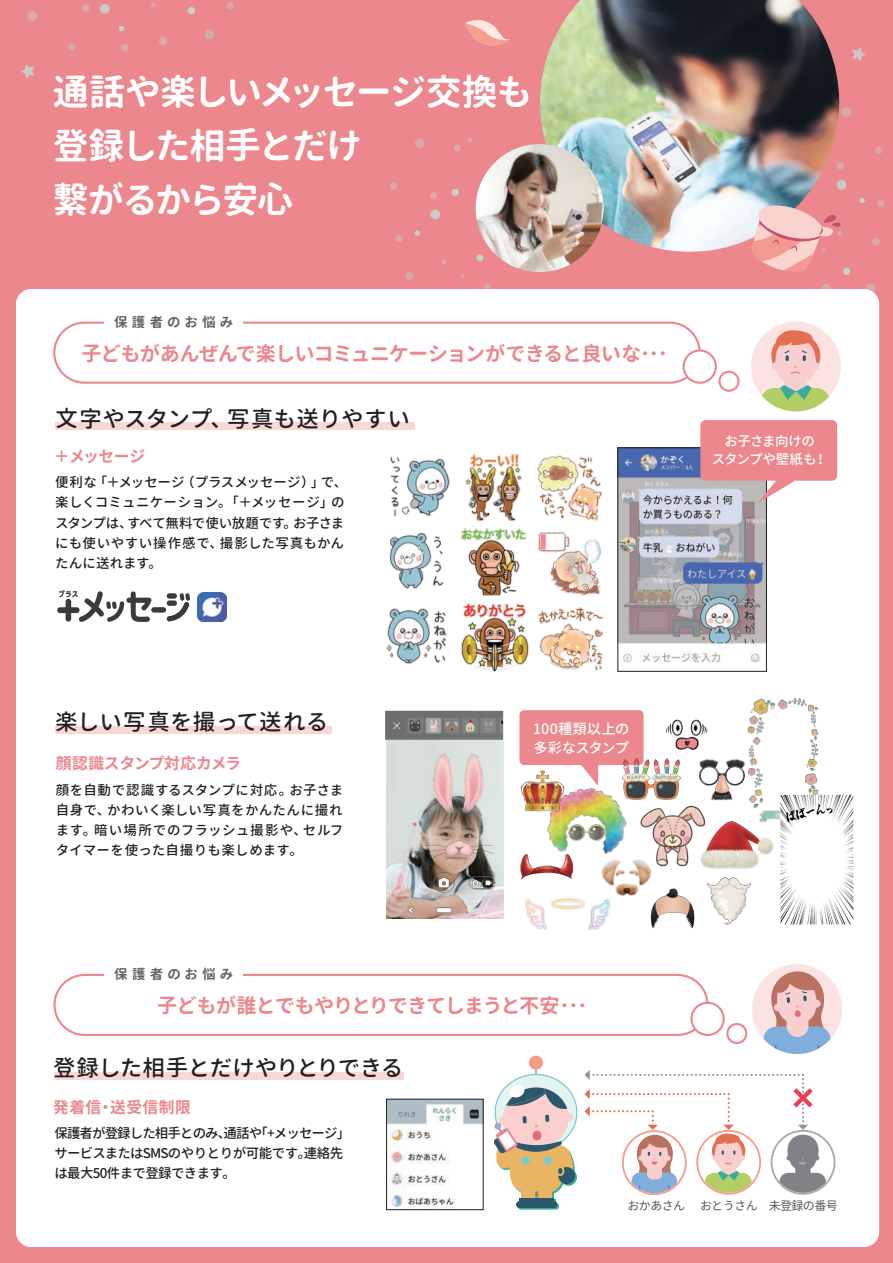
<style>
.page{position:relative;width:893px;height:1263px;background:#eb878d}
.page>*{position:absolute;margin:0;border:0;box-sizing:border-box;transform-origin:0 0}
.t1{font:700 36px/54px "Gen Jyuu Gothic";letter-spacing:-.05em;color:#fff}
.t2{font:500 22.5px "Gen Jyuu Gothic";color:#231f20}
.t3{font:500 22.5px "Gen Jyuu Gothic";letter-spacing:-.03em;color:#231f20}
.t4{font:700 20.25px "Gen Jyuu Gothic";letter-spacing:-.05em;color:#eb878d}
.t5{font:700 15.75px "Source Han Sans JP";letter-spacing:-.01em;color:#eb878d}
.t6{font:700 15.75px "Source Han Sans JP";letter-spacing:.03em;color:#eb878d}
.t7{font:500 14.25px/19px "Gen Jyuu Gothic";letter-spacing:-.01em;color:#fff}
.t8{font:500 13.5px/20.2px "Gen Jyuu Gothic";letter-spacing:-.01em;color:#231f20}
.t9{font:500 13.5px/20.2px "Gen Jyuu Gothic";letter-spacing:-.065em;color:#231f20}
.t10{font:500 13.5px/18px "Gen Jyuu Gothic";letter-spacing:-.04em;color:#fff;text-align:center}
.t11{font:700 13.5px "Gen Jyuu Gothic";letter-spacing:.31em;color:#636366}
.t12{font:12px "Gen Jyuu Gothic";letter-spacing:-.05em;color:#57585a}
</style>
<div class="page">
<svg style="left:852px;top:47px;width:14px;height:15px"></svg>
<svg style="left:21px;top:64px;width:14px;height:15px"></svg>
<svg style="left:28px;top:11px;width:9px;height:10px"></svg>
<div style="left:82px;top:5px;width:8px;height:7px;background:#daa8aa;border-radius:3px"></div>
<div style="left:68px;top:43px;width:7px;height:8px;background:#daa8aa;border-radius:3px"></div>
<svg style="left:100px;top:4px;width:10px;height:10px"></svg>
<svg style="left:205px;top:29px;width:9px;height:10px"></svg>
<svg style="left:121px;top:44px;width:7px;height:7px"></svg>
<div style="left:226px;top:2px;width:7px;height:7px;background:#daa8aa;border-radius:3px"></div>
<svg style="left:159px;top:37px;width:8px;height:8px"></svg>
<svg style="left:119px;top:26px;width:5px;height:5px"></svg>
<svg style="left:151px;top:3px;width:4px;height:5px"></svg>
<svg style="left:188px;top:7px;width:7px;height:7px"></svg>
<svg style="left:415px;top:138px;width:10px;height:10px"></svg>
<svg style="left:430px;top:192px;width:7px;height:7px"></svg>
<svg style="left:390px;top:182px;width:7px;height:8px"></svg>
<svg style="left:430px;top:209px;width:10px;height:10px"></svg>
<svg style="left:476px;top:254px;width:7px;height:7px"></svg>
<svg style="left:395px;top:235px;width:8px;height:7px"></svg>
<svg style="left:452px;top:189px;width:7px;height:7px"></svg>
<svg style="left:484px;top:283px;width:6px;height:6px"></svg>
<svg style="left:406px;top:272px;width:8px;height:8px"></svg>
<svg style="left:415px;top:230px;width:5px;height:6px"></svg>
<svg style="left:442px;top:259px;width:4px;height:5px"></svg>
<svg style="left:454px;top:145px;width:7px;height:7px"></svg>
<svg style="left:468px;top:137px;width:4px;height:5px"></svg>
<div style="left:841px;top:107px;width:10px;height:10px;background:#daa8aa;border-radius:5px"></div>
<div style="left:837px;top:162px;width:7px;height:8px;background:#daa8aa;border-radius:50%"></div>
<div style="left:875px;top:147px;width:7px;height:7px;background:#daa8aa;border-radius:50%"></div>
<svg style="left:839px;top:180px;width:7px;height:10px"></svg>
<svg style="left:866px;top:284px;width:10px;height:8px"></svg>
<svg style="left:877px;top:200px;width:8px;height:7px"></svg>
<svg style="left:821px;top:284px;width:10px;height:10px"></svg>
<svg style="left:872px;top:238px;width:8px;height:8px"></svg>
<svg style="left:859px;top:198px;width:6px;height:5px"></svg>
<div style="left:16px;top:289px;width:863px;height:958px;background:#fff;border-radius:15px"></div>
<img style="left:540px;top:0;width:299px;height:252px">
<svg style="left:752px;top:203px;width:98px;height:72px"></svg>
<svg style="left:465px;top:20px;width:45px;height:26px"></svg>
<img style="left:476px;top:144px;width:128px;height:128px;border-radius:64px">
<div style="left:53px;top:974px;width:656px;height:62px;border:2px solid #eb878d;border-radius:30px"></div>
<div style="left:105px;top:965px;width:138px;height:20px;background:#fff"></div>
<div style="left:691px;top:1003px;width:33px;height:32px;background:#fff;border-radius:50%"></div>
<div style="left:690px;top:1002px;width:35px;height:34px;border:2px solid #eb878d;border-radius:50%"></div>
<div style="left:726px;top:1023px;width:21px;height:21px;border:2px solid #eb878d;border-radius:50%"></div>
<div style="left:55px;top:1072px;width:349px;height:8px;background:#f8d7d5"></div>
<svg style="left:560px;top:1169px;width:17px;height:17px"></svg>
<svg style="left:552px;top:1189px;width:2px;height:8px"></svg>
<div style="left:521px;top:1199px;width:34px;height:7px;background:#39ad9d"></div>
<svg style="left:518px;top:1203px;width:41px;height:6px"></svg>
<div style="left:509px;top:1138px;width:55px;height:55px;background:#eab563;border-radius:50%"></div>
<div style="left:521px;top:1188px;width:31px;height:12px;background:#eab563"></div>
<div style="left:520px;top:1197px;width:34px;height:7px;background:#2b586b"></div>
<div style="left:516px;top:1201px;width:41px;height:7px;background:#2b586b;border-radius:3px"></div>
<svg style="left:535px;top:1191px;width:5px;height:7px"></svg>
<div style="left:529px;top:1056px;width:14px;height:14px;background:#f69d87;border-radius:50%"></div>
<svg style="left:495px;top:1074px;width:82px;height:76px"></svg>
<svg style="left:494px;top:1084px;width:82px;height:99px"></svg>
<svg style="left:584px;top:1070px;width:251px;height:125px"></svg>
<div style="left:752px;top:964px;width:90px;height:90px;background:#fbe3e2;border-radius:50%"></div>
<div style="left:751px;top:322px;width:90px;height:89px;background:#fbe3e2;border-radius:50%"></div>
<div style="left:55px;top:422px;width:359px;height:8px;background:#f8d7d5"></div>
<div style="left:53px;top:322px;width:648px;height:62px;border:2px solid #eb878d;border-radius:30px"></div>
<div style="left:104px;top:313px;width:139px;height:19px;background:#fff"></div>
<div style="left:684px;top:350px;width:32px;height:33px;background:#fff;border-radius:50%"></div>
<div style="left:683px;top:349px;width:34px;height:35px;border:2px solid #eb878d;border-radius:50%"></div>
<div style="left:718px;top:371px;width:21px;height:21px;border:2px solid #eb878d;border-radius:50%"></div>
<svg style="left:761px;top:330px;width:68px;height:81px"></svg>
<img style="left:620px;top:450px;width:145px;height:213px">
<img style="left:386px;top:453px;width:218px;height:218px">
<svg style="left:700px;top:420px;width:137px;height:84px;background:#e79da2"></svg>
<img style="left:197px;top:592px;width:30px;height:30px">
<img style="left:57px;top:590px;width:133px;height:32px">
<svg style="left:764px;top:971px;width:66px;height:83px"></svg>
<div style="left:55px;top:726px;width:277px;height:8px;background:#f8d7d5"></div>
<img style="left:388px;top:1101px;width:93px;height:107px">
<div style="left:386px;top:1099px;width:97px;height:111px;border:1px solid #231f20"></div>
<div style="left:519px;top:710px;width:125px;height:55px;background:#eb878d"></div>
<img style="left:547px;top:818px;width:49px;height:28px">
<img style="left:596px;top:816px;width:150px;height:59px">
<svg style="left:747px;top:697px;width:107px;height:223px"></svg>
<img style="left:780px;top:795px;width:73px;height:129px">
<img style="left:386px;top:711px;width:117px;height:208px">
<img style="left:484px;top:846px;width:123px;height:46px">
<img style="left:720px;top:752px;width:56px;height:54px">
<img style="left:583px;top:746px;width:137px;height:70px">
<img style="left:670px;top:870px;width:117px;height:55px">
<img style="left:525px;top:898px;width:86px;height:32px">
<img style="left:487px;top:765px;width:109px;height:53px">
<img style="left:666px;top:719px;width:42px;height:14px">
<img style="left:644px;top:733px;width:86px;height:21px">
<img style="left:601px;top:859px;width:50px;height:27px">
<img style="left:615px;top:870px;width:24px;height:6px">
<img style="left:616px;top:883px;width:16px;height:13px">
<img style="left:632px;top:881px;width:81px;height:48px">
<h1 class="t1" style="left:53px;top:64px;width:481px">通話や楽しいメッセージ交換も登録した相手とだけ<br>繋がるから安心</h1>
<p class="t11" style="left:114px;top:312px;width:121px">保護者のお悩み</p>
<h3 class="t4" style="left:81px;top:338px;width:588px">子どもがあんぜんで楽しいコミュニケーションができると良いな･･･</h3>
<h2 class="t2" style="left:56px;top:402px;width:356px">文字やスタンプ、写真も送りやすい</h2>
<p class="t5" style="left:54px;top:447px;width:93px">＋メッセージ</p>
<p class="t8" style="left:55px;top:472px;width:293px">便利な「＋メッセージ（プラスメッセージ）」で、楽しくコミュニケーション。「＋メッセージ」のスタンプは、すべて無料で使い放題です。お子さまにも使いやすい操作感で、撮影した写真もかんたんに送れます。</p>
<h2 class="t2" style="left:55px;top:705px;width:275px">楽しい写真を撮って送れる</h2>
<p class="t5" style="left:56px;top:755px;width:187px">顔認識スタンプ対応カメラ</p>
<p class="t8" style="left:56px;top:779px;width:289px;text-align:justify">顔を自動で認識するスタンプに対応。お子さま自身で、かわいく楽しい写真をかんたんに撮れます。暗い場所でのフラッシュ撮影や、セルフタイマーを使った自撮りも楽しめます。</p>
<p class="t11" style="left:114px;top:964px;width:121px">保護者のお悩み</p>
<p class="t7" style="left:533px;top:719px;width:98px">100種類以上の多彩なスタンプ</p>
<h3 class="t4" style="left:157px;top:991px;width:432px">子どもが誰とでもやりとりできてしまうと不安･･･</h3>
<h2 class="t3" style="left:53px;top:1051px;width:352px">登録した相手とだけやりとりできる</h2>
<p class="t6" style="left:53px;top:1098px;width:139px">発着信・送受信制限</p>
<p class="t9" style="left:54px;top:1123px;width:297px">保護者が登録した相手とのみ、通話や「+メッセージ」サービスまたはSMSのやりとりが可能です。連絡先は最大50件まで登録できます。</p>
<p class="t10" style="left:712px;top:432px;width:117px">お子さま向けの<br>スタンプや壁紙も！</p>
<p class="t12" style="left:627px;top:1197px;width:59px">おかあさん</p>
<p class="t12" style="left:700px;top:1197px;width:139px">おとうさん 未登録の番号</p>
</div>
